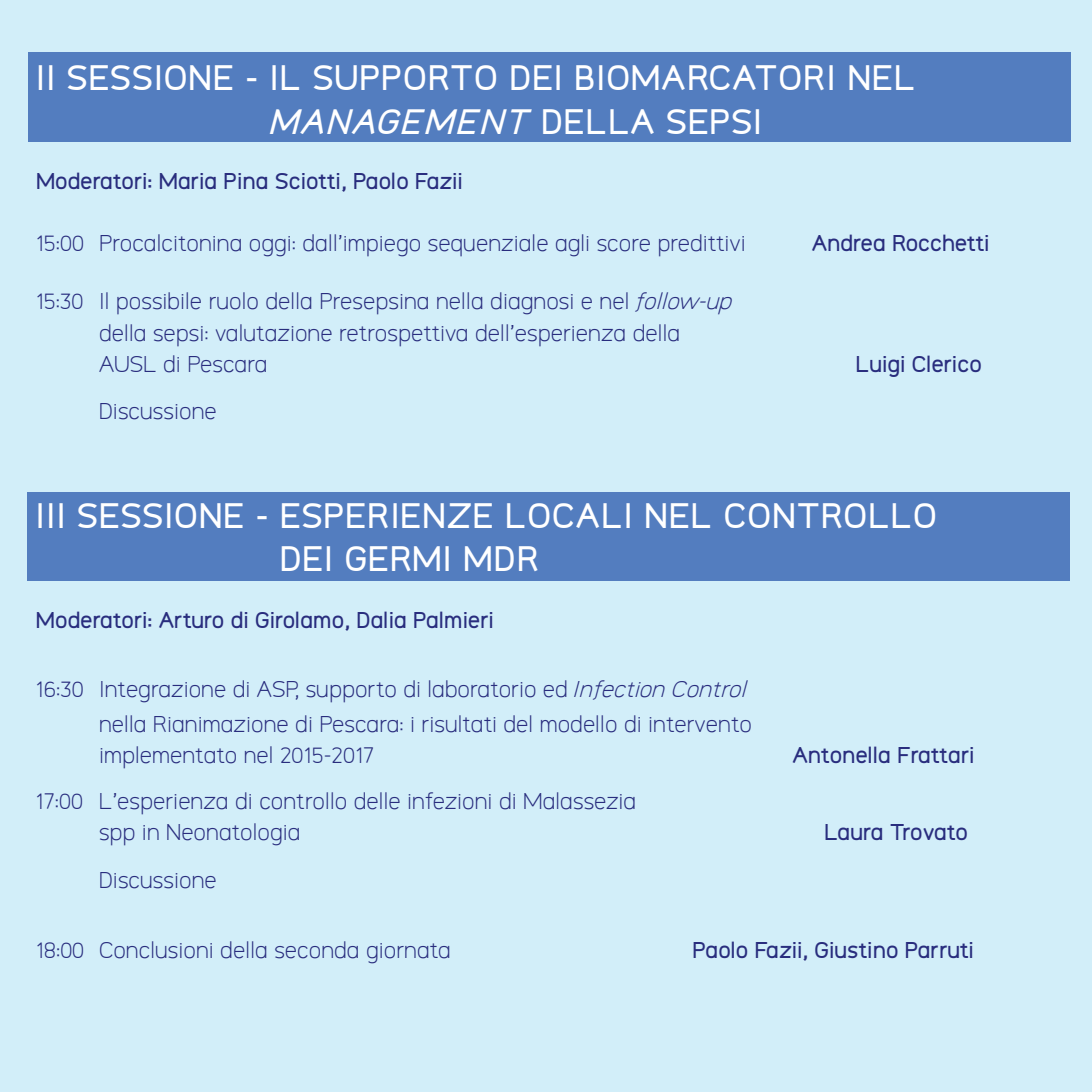
<style>
.page{position:relative;width:1092px;height:1092px;background:#fff}
.page>*{position:absolute;margin:0;border:0;box-sizing:border-box;transform-origin:0 0}
.t1{font:italic 700 36.75px "Logico Sans";letter-spacing:.025em;color:#fff}
.t2{font:700 35.18px/42.4px "Logico Sans";letter-spacing:.025em;color:#fff}
.t3{font:300 22.75px/31.5px "Logico Sans";color:#292d7e}
.t4{font:700 22.75px "Logico Sans";color:#292d7e}
.s1{font-style:normal;font-size:35.18px}
.s2{font-style:italic}
</style>
<div class="page">
<div style="left:0;top:0;width:1091px;height:1091px;background:#d2eef9"></div>
<div style="left:27px;top:492px;width:1042px;height:88px;background:#537dbf"></div>
<div style="left:28px;top:52px;width:1042px;height:90px;background:#537dbf"></div>
<h2 class="t2" style="left:36px;top:56px;width:880px">II SESSIONE - IL SUPPORTO DEI BIOMARCATORI NEL</h2>
<h1 class="t1" style="left:269px;top:101px;width:494px">MANAGEMENT <span class="s1">DELLA SEPSI</span></h1>
<p class="t4" style="left:36px;top:168px;width:428px">Moderatori: Maria Pina Sciotti, Paolo Fazii</p>
<p class="t3" style="left:36px;top:228px;width:711px">15:00 Procalcitonina oggi: dall’impiego sequenziale agli score predittivi</p>
<p class="t4" style="left:811px;top:229px;width:179px">Andrea Rocchetti</p>
<p class="t3" style="left:99px;top:286px;width:635px;text-indent:-63px">15:30 Il possibile ruolo della Presepsina nella diagnosi e nel <span class="s2">follow-up </span>della sepsi: valutazione retrospettiva dell’esperienza della<br>AUSL di Pescara</p>
<p class="t4" style="left:855px;top:351px;width:128px">Luigi Clerico</p>
<p class="t3" style="left:99px;top:396px;width:119px">Discussione</p>
<h2 class="t2" style="left:280px;top:494px;width:658px;text-indent:-244px">III SESSIONE - ESPERIENZE LOCALI NEL CONTROLLO<br>DEI GERMI MDR</h2>
<p class="t4" style="left:36px;top:606px;width:459px">Moderatori: Arturo di Girolamo, Dalia Palmieri</p>
<p class="t3" style="left:36px;top:672px;width:717px;line-height:35px;text-align:right">16:30 Integrazione di ASP, supporto di laboratorio ed <span class="s2">Infection Control </span>nella Rianimazione di Pescara: i risultati del modello di intervento</p>
<p class="t3" style="left:99px;top:740px;width:277px">implementato nel 2015-2017</p>
<p class="t4" style="left:792px;top:742px;width:183px">Antonella Frattari</p>
<p class="t3" style="left:99px;top:786px;width:539px;text-indent:-63px">17:00 L’esperienza di controllo delle infezioni di Malassezia spp in Neonatologia</p>
<p class="t4" style="left:824px;top:819px;width:145px">Laura Trovato</p>
<p class="t3" style="left:99px;top:864px;width:119px">Discussione</p>
<p class="t3" style="left:36px;top:934px;width:416px">18:00 Conclusioni della seconda giornata</p>
<p class="t4" style="left:692px;top:936px;width:283px">Paolo Fazii, Giustino Parruti</p>
</div>
